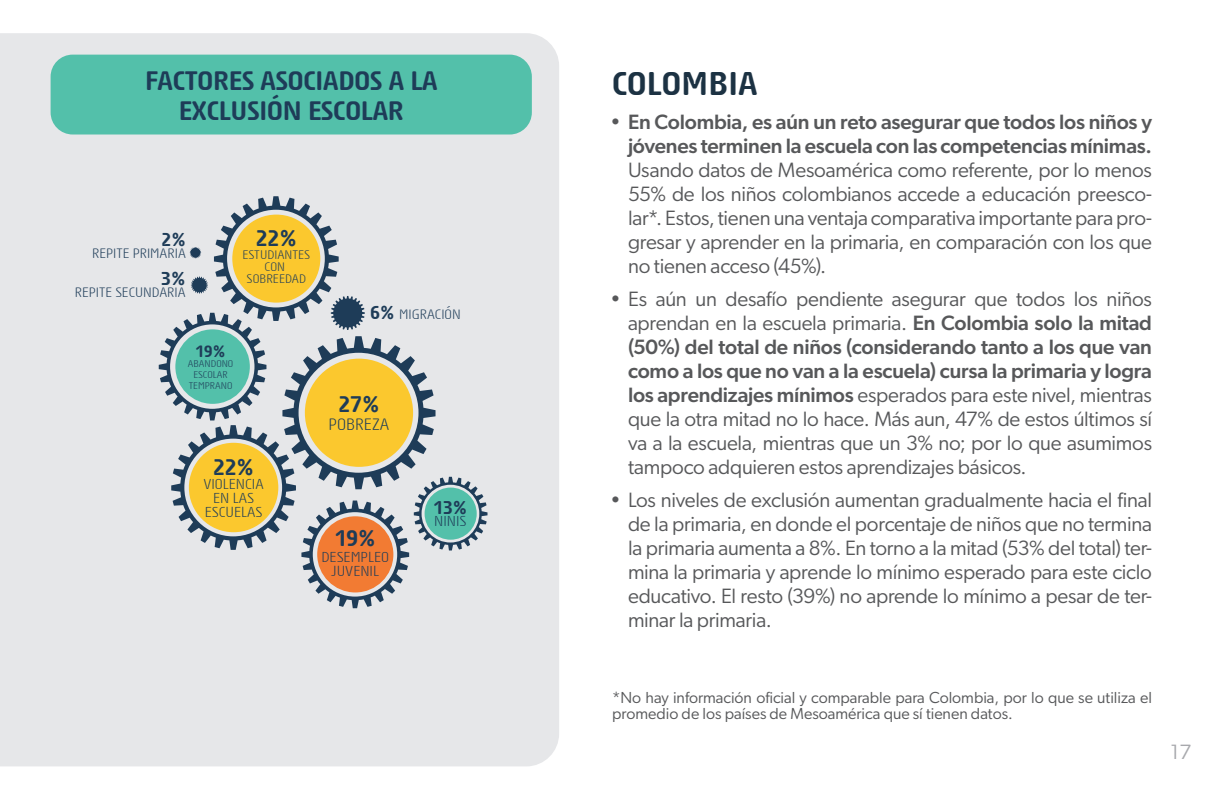
<style>
.page{position:relative;width:1224px;height:792px;background:#fff}
.page>*{position:absolute;margin:0;border:0;box-sizing:border-box;transform-origin:0 0}
.t1{font:700 32px "Sys TT";letter-spacing:.01em;color:#1c3243}
.t2{font:700 26px "Sys TT";letter-spacing:-.005em;color:#1e3c58}
.t3{font:700 22px "Sys TT";color:#1e3c58}
.t4{font:20.8px/24px "Gibson";letter-spacing:-.01em;color:#57585a;text-align:justify}
.t5{font:20.8px "Gibson";color:#a8a9ad}
.t6{font:700 18.2px "Sys TT";color:#1e3c58}
.t7{font:700 18px "Sys TT";color:#1e3c58}
.t8{font:16px/16px "Gibson";color:#57585a}
.t9{font:16px "Sys TT";color:#1e3c58}
.t10{font:700 16px "Sys TT";color:#1e3c58}
.t11{font:14px/14px "Sys TT";color:#1e3c58;text-align:center}
.t12{font:13.2px "Sys TT";color:#1e3c58}
.t13{font:12px/12px "Sys TT";color:#1e3c58;text-align:center}
.t14{font:9.6px/10.6px "Sys TT";color:#1e3c58;text-align:center}
.s1{font-weight:500}
.s2{font-weight:700;font-size:18.2px}
</style>
<div class="page">
<div style="left:0;top:33px;width:559px;height:733px;background:#e6e7e9"></div>
<div style="left:51px;top:55px;width:481px;height:80px;background:#53c0aa;border-radius:22px"></div>
<svg style="left:159px;top:196px;width:329px;height:412px"></svg>
<p class="t2" style="left:145px;top:63px;width:294px">FACTORES ASOCIADOS A LA</p>
<p class="t1" style="left:612px;top:62px;width:147px">COLOMBIA</p>
<p class="t2" style="left:179px;top:93px;width:226px">EXCLUSIÓN ESCOLAR</p>
<p class="t4" style="left:628px;top:109px;width:526px;text-indent:-18px">• <span class="s1">En Colombia, es aún un reto asegurar que todos los niños y jóvenes terminen la escuela con las competencias mínimas.<br></span>Usando datos de Mesoamérica como referente, por lo menos 55% de los niños colombianos accede a educación preesco&shy;lar*. Estos, tienen una ventaja comparativa importante para pro&shy;gresar y aprender en la primaria, en comparación con los que no tienen acceso (45%).</p>
<p class="t4" style="left:628px;top:286px;width:526px;text-indent:-18px">• Es aún un desafío pendiente asegurar que todos los niños aprendan en la escuela primaria. <span class="s1">En Colombia solo la mitad (50%) del total de niños (considerando tanto a los que van como a los que no van a la escuela) cursa la primaria y logra los aprendizajes mínimos</span> esperados para este nivel, mientras que la otra mitad no lo hace. Más aun, 47% de estos últimos sí va a la escuela, mientras que un 3% no; por lo que asumimos tampoco adquieren estos aprendizajes básicos.</p>
<p class="t4" style="left:628px;top:487px;width:526px;text-indent:-18px">• Los niveles de exclusión aumentan gradualmente hacia el final de la primaria, en donde el porcentaje de niños que no termina la primaria aumenta a 8%. En torno a la mitad (53% del total) ter&shy;mina la primaria y aprende lo mínimo esperado para este ciclo educativo. El resto (39%) no aprende lo mínimo a pesar de ter&shy;minar la primaria.</p>
<p class="t3" style="left:256px;top:224px;width:43px">22%</p>
<p class="t6" style="left:162px;top:228px;width:26px">2%</p>
<p class="t12" style="left:92px;top:244px;width:95px">REPITE PRIMARIA</p>
<p class="t6" style="left:161px;top:266px;width:26px">3%</p>
<p class="t12" style="left:75px;top:283px;width:112px">REPITE SECUNDARIA</p>
<p class="t13" style="left:243px;top:248px;width:69px">ESTUDIANTES<br>CON<br>SOBREEDAD</p>
<p class="t12" style="left:370px;top:305px;width:92px"><span class="s2">6%</span> MIGRACIÓN</p>
<p class="t10" style="left:196px;top:340px;width:31px">19%</p>
<p class="t14" style="left:188px;top:358px;width:47px">ABANDONO<br>ESCOLAR<br>TEMPRANO</p>
<p class="t3" style="left:338px;top:389px;width:43px">27%</p>
<p class="t9" style="left:329px;top:413px;width:62px">POBREZA</p>
<p class="t3" style="left:213px;top:452px;width:43px">22%</p>
<p class="t11" style="left:203px;top:476px;width:62px">VIOLENCIA<br>EN LAS<br>ESCUELAS</p>
<p class="t7" style="left:433px;top:495px;width:35px">13%</p>
<p class="t11" style="left:434px;top:513px;width:34px">NINIS</p>
<p class="t3" style="left:335px;top:524px;width:43px">19%</p>
<p class="t11" style="left:321px;top:549px;width:69px">DESEMPLEO<br>JUVENIL</p>
<p class="t8" style="left:612px;top:689px;width:541px">*No hay información oficial y comparable para Colombia, por lo que se utiliza el promedio de los países de Mesoamérica que sí tienen datos.</p>
<p class="t5" style="left:1171px;top:739px;width:22px">17</p>
</div>
